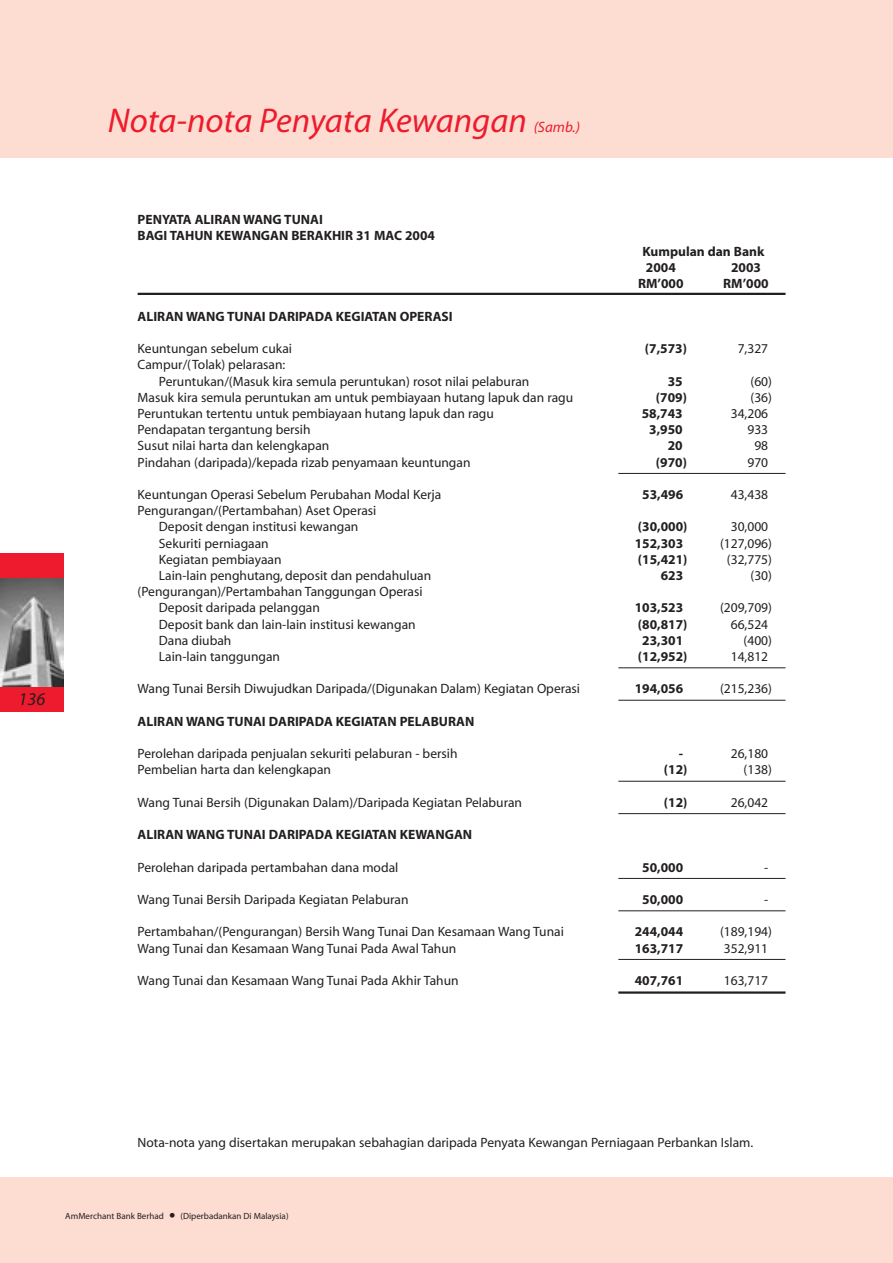
<style>
.page{position:relative;width:893px;height:1263px;background:#fff}
.page>*{position:absolute;margin:0;border:0;box-sizing:border-box;transform-origin:0 0}
.t1{font:italic 34.5px "Myriad";color:#ed1b2d}
.t2{font:italic 18px "Myriad";color:#231f20}
.t3{font:italic 15px "Myriad";color:#ed1b2d}
.t4{font:13.5px/16.2px "Myriad";color:#231f20}
.t5{font:700 13.5px/16.2px "Myriad";color:#231f20}
.t6{font:9px "Myriad";color:#231f20}
.s1{font-size:22.5px}
</style>
<div class="page">
<div style="left:0;top:1178px;width:892px;height:85px;background:#fdddd1"></div>
<div style="left:0;top:553px;width:64px;height:25px;background:#ed1b2d"></div>
<div style="left:0;top:687px;width:64px;height:25px;background:#ed1b2d"></div>
<img style="left:0;top:578px;width:64px;height:109px">
<div style="left:0;top:0;width:892px;height:157px;background:#fdddd1"></div>
<hr style="left:138px;top:293px;width:647px;height:2px;background:#231f20">
<hr style="left:618px;top:473px;width:167px;height:1px;background:#231f20">
<hr style="left:618px;top:667px;width:167px;height:1px;background:#231f20">
<hr style="left:618px;top:700px;width:167px;height:1px;background:#231f20">
<hr style="left:618px;top:781px;width:167px;height:1px;background:#231f20">
<hr style="left:618px;top:813px;width:167px;height:1px;background:#231f20">
<hr style="left:618px;top:878px;width:167px;height:1px;background:#231f20">
<hr style="left:618px;top:910px;width:167px;height:1px;background:#231f20">
<hr style="left:618px;top:959px;width:167px;height:1px;background:#231f20">
<hr style="left:618px;top:991px;width:167px;height:3px;background:#231f20">
<h2 class="t2" style="left:19px;top:692px;width:28px">136</h2>
<h1 class="t1" style="left:108px;top:108px;width:420px">Nota-nota Penyata Kewangan</h1>
<p class="t3" style="left:533px;top:122px;width:48px">(Samb.)</p>
<p class="t5" style="left:138px;top:212px;width:299px">PENYATA ALIRAN WANG TUNAI<br>BAGI TAHUN KEWANGAN BERAKHIR 31 MAC 2004</p>
<p class="t5" style="left:642px;top:245px;width:123px">Kumpulan dan Bank<br>2004</p>
<p class="t5" style="left:731px;top:261px;width:31px">2003</p>
<p class="t5" style="left:638px;top:277px;width:47px">RM’000</p>
<p class="t5" style="left:723px;top:277px;width:47px">RM’000</p>
<p class="t5" style="left:138px;top:309px;width:316px">ALIRAN WANG TUNAI DARIPADA KEGIATAN OPERASI</p>
<p class="t4" style="left:138px;top:342px;width:156px">Keuntungan sebelum cukai</p>
<p class="t5" style="left:645px;top:342px;width:43px">(7,573)</p>
<p class="t4" style="left:737px;top:342px;width:32px">7,327</p>
<p class="t4" style="left:159px;top:358px;width:372px;text-indent:-21px">Campur/(Tolak) pelarasan:<br>Peruntukan/(Masuk kira semula peruntukan) rosot nilai pelaburan</p>
<p class="t5" style="left:667px;top:374px;width:16px">35</p>
<p class="t4" style="left:750px;top:374px;width:23px">(60)</p>
<p class="t4" style="left:138px;top:390px;width:437px">Masuk kira semula peruntukan am untuk pembiayaan hutang lapuk dan ragu</p>
<p class="t5" style="left:656px;top:390px;width:32px">(709)</p>
<p class="t4" style="left:750px;top:390px;width:23px">(36)</p>
<p class="t4" style="left:138px;top:407px;width:358px">Peruntukan tertentu untuk pembiayaan hutang lapuk dan ragu</p>
<p class="t5" style="left:641px;top:407px;width:42px">58,743</p>
<p class="t4" style="left:730px;top:407px;width:39px">34,206</p>
<p class="t4" style="left:138px;top:423px;width:174px">Pendapatan tergantung bersih</p>
<p class="t5" style="left:649px;top:423px;width:35px">3,950</p>
<p class="t4" style="left:747px;top:423px;width:22px">933</p>
<p class="t4" style="left:138px;top:439px;width:193px">Susut nilai harta dan kelengkapan</p>
<p class="t5" style="left:667px;top:439px;width:16px">20</p>
<p class="t4" style="left:754px;top:439px;width:15px">98</p>
<p class="t4" style="left:138px;top:455px;width:334px">Pindahan (daripada)/kepada rizab penyamaan keuntungan</p>
<p class="t5" style="left:656px;top:455px;width:32px">(970)</p>
<p class="t4" style="left:747px;top:455px;width:22px">970</p>
<p class="t4" style="left:138px;top:488px;width:305px">Keuntungan Operasi Sebelum Perubahan Modal Kerja</p>
<p class="t5" style="left:642px;top:488px;width:42px">53,496</p>
<p class="t4" style="left:730px;top:488px;width:39px">43,438</p>
<p class="t4" style="left:138px;top:504px;width:240px;text-align:center">Pengurangan/(Pertambahan) Aset Operasi<br>Deposit dengan institusi kewangan</p>
<p class="t5" style="left:638px;top:520px;width:51px">(30,000)</p>
<p class="t4" style="left:730px;top:520px;width:39px">30,000</p>
<p class="t4" style="left:159px;top:536px;width:111px">Sekuriti perniagaan</p>
<p class="t5" style="left:634px;top:536px;width:50px">152,303</p>
<p class="t4" style="left:720px;top:536px;width:54px">(127,096)</p>
<p class="t4" style="left:159px;top:552px;width:124px">Kegiatan pembiayaan</p>
<p class="t5" style="left:638px;top:552px;width:51px">(15,421)</p>
<p class="t4" style="left:727px;top:552px;width:47px">(32,775)</p>
<p class="t4" style="left:159px;top:569px;width:274px">Lain-lain penghutang, deposit dan pendahuluan</p>
<p class="t5" style="left:660px;top:569px;width:24px">623</p>
<p class="t4" style="left:750px;top:569px;width:23px">(30)</p>
<p class="t4" style="left:159px;top:585px;width:265px;text-indent:-21px">(Pengurangan)/Pertambahan Tanggungan Operasi<br>Deposit daripada pelanggan</p>
<p class="t5" style="left:634px;top:601px;width:50px">103,523</p>
<p class="t4" style="left:720px;top:601px;width:54px">(209,709)</p>
<p class="t4" style="left:159px;top:617px;width:258px">Deposit bank dan lain-lain institusi kewangan</p>
<p class="t5" style="left:638px;top:617px;width:51px">(80,817)</p>
<p class="t4" style="left:730px;top:617px;width:39px">66,524</p>
<p class="t4" style="left:159px;top:633px;width:74px">Dana diubah</p>
<p class="t5" style="left:642px;top:633px;width:42px">23,301</p>
<p class="t4" style="left:743px;top:633px;width:30px">(400)</p>
<p class="t4" style="left:159px;top:650px;width:123px">Lain-lain tanggungan</p>
<p class="t5" style="left:638px;top:650px;width:51px">(12,952)</p>
<p class="t4" style="left:730px;top:650px;width:39px">14,812</p>
<p class="t4" style="left:138px;top:682px;width:444px">Wang Tunai Bersih Diwujudkan Daripada/(Digunakan Dalam) Kegiatan Operasi</p>
<p class="t5" style="left:634px;top:682px;width:50px">194,056</p>
<p class="t4" style="left:720px;top:682px;width:54px">(215,236)</p>
<p class="t5" style="left:138px;top:714px;width:338px">ALIRAN WANG TUNAI DARIPADA KEGIATAN PELABURAN</p>
<p class="t4" style="left:138px;top:747px;width:321px">Perolehan daripada penjualan sekuriti pelaburan - bersih</p>
<p class="t5" style="left:678px;top:747px;width:6px">-</p>
<p class="t4" style="left:730px;top:747px;width:39px">26,180</p>
<p class="t4" style="left:138px;top:763px;width:195px">Pembelian harta dan kelengkapan</p>
<p class="t5" style="left:664px;top:763px;width:25px">(12)</p>
<p class="t4" style="left:743px;top:763px;width:30px">(138)</p>
<p class="t4" style="left:138px;top:795px;width:386px">Wang Tunai Bersih (Digunakan Dalam)/Daripada Kegiatan Pelaburan</p>
<p class="t5" style="left:664px;top:795px;width:25px">(12)</p>
<p class="t4" style="left:730px;top:795px;width:39px">26,042</p>
<p class="t5" style="left:138px;top:828px;width:336px">ALIRAN WANG TUNAI DARIPADA KEGIATAN KEWANGAN</p>
<p class="t4" style="left:138px;top:860px;width:262px">Perolehan daripada pertambahan dana modal</p>
<p class="t5" style="left:642px;top:860px;width:42px">50,000</p>
<p class="t4" style="left:764px;top:860px;width:6px">-</p>
<p class="t4" style="left:138px;top:893px;width:272px">Wang Tunai Bersih Daripada Kegiatan Pelaburan</p>
<p class="t5" style="left:642px;top:893px;width:42px">50,000</p>
<p class="t4" style="left:764px;top:893px;width:6px">-</p>
<p class="t4" style="left:138px;top:925px;width:428px">Pertambahan/(Pengurangan) Bersih Wang Tunai Dan Kesamaan Wang Tunai</p>
<p class="t5" style="left:634px;top:925px;width:50px">244,044</p>
<p class="t4" style="left:720px;top:925px;width:54px">(189,194)</p>
<p class="t4" style="left:138px;top:941px;width:320px">Wang Tunai dan Kesamaan Wang Tunai Pada Awal Tahun</p>
<p class="t5" style="left:634px;top:941px;width:50px">163,717</p>
<p class="t4" style="left:723px;top:941px;width:46px">352,911</p>
<p class="t4" style="left:138px;top:974px;width:322px">Wang Tunai dan Kesamaan Wang Tunai Pada Akhir Tahun</p>
<p class="t5" style="left:634px;top:974px;width:50px">407,761</p>
<p class="t4" style="left:723px;top:974px;width:46px">163,717</p>
<p class="t4" style="left:138px;top:1136px;width:617px">Nota-nota yang disertakan merupakan sebahagian daripada Penyata Kewangan Perniagaan Perbankan Islam.</p>
<p class="t6" style="left:65px;top:1212px;width:100px">AmMerchant Bank Berhad</p>
<p class="t6" style="left:169px;top:1212px;width:121px"><span class="s1">•</span> (Diperbadankan Di Malaysia)</p>
</div>
